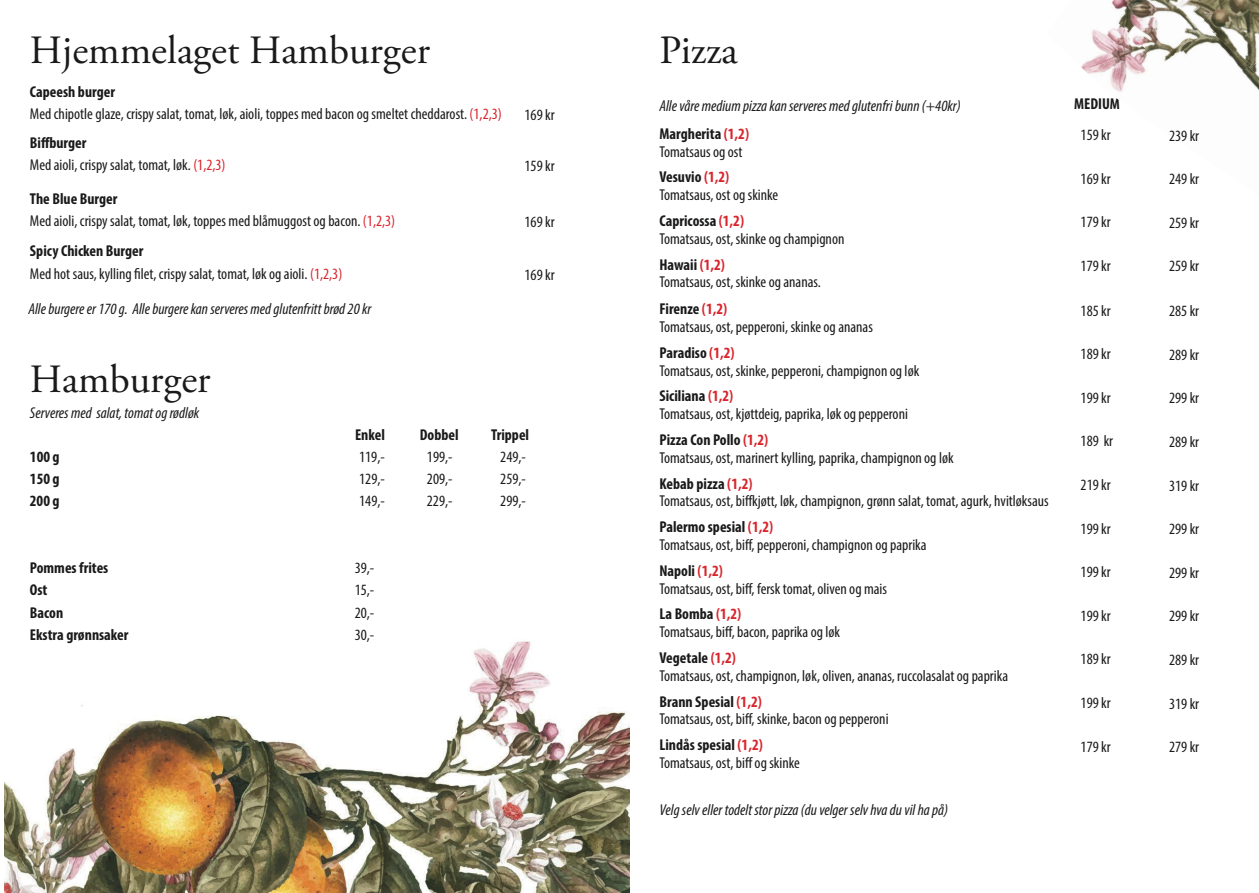
<style>
.page{position:relative;width:1259px;height:893px;background:#fff}
.page>*{position:absolute;margin:0;border:0;box-sizing:border-box;transform-origin:0 0}
.t1{font:40.05px "Adobe Garamond Pro";color:#1a1a1a}
.t2{font:condensed 15.75px/17.9px "Myriad Pro";color:#1a1a1a}
.t3{font:italic condensed 15.75px "Myriad Pro";color:#1a1a1a}
.t4{font:700 condensed 15.75px "Myriad Pro";color:#1a1a1a}
.s1{font-weight:700}
.s2{color:#d8242b}
.s3{font-weight:700;color:#d8242b}
</style>
<div class="page">
<img style="left:4px;top:643px;width:625px;height:250px">
<img style="left:1081px;top:0;width:45px;height:92px">
<img style="left:1116px;top:0;width:87px;height:66px">
<img style="left:1203px;top:0;width:56px;height:60px">
<img style="left:1126px;top:24px;width:124px;height:54px">
<img style="left:1250px;top:60px;width:7px;height:8px">
<img style="left:1180px;top:68px;width:79px;height:22px">
<h1 class="t1" style="left:30px;top:26px;width:401px">Hjemmelaget Hamburger</h1>
<p class="t2" style="left:30px;top:80px;width:473px;line-height:22.2px"><span class="s1">Capeesh burger<br></span>Med chipotle glaze, crispy salat, tomat, løk, aioli, toppes med bacon og smeltet cheddarost. <span class="s2">(1,2,3)</span></p>
<p class="t2" style="left:30px;top:131px;width:197px;line-height:22.2px"><span class="s1">Biffburger<br></span>Med aioli, crispy salat, tomat, løk. <span class="s2">(1,2,3)</span></p>
<p class="t2" style="left:30px;top:187px;width:367px;line-height:22.2px"><span class="s1">The Blue Burger<br></span>Med aioli, crispy salat, tomat, løk, toppes med blåmuggost og bacon. <span class="s2">(1,2,3)</span></p>
<p class="t2" style="left:30px;top:240px;width:314px;line-height:22.2px"><span class="s1">Spicy Chicken Burger<br></span>Med hot saus, kylling filet, crispy salat, tomat, løk og aioli. <span class="s2">(1,2,3)</span></p>
<p class="t3" style="left:28px;top:299px;width:344px">Alle burgere er 170 g. Alle burgere kan serveres med glutenfritt brød 20 kr</p>
<h1 class="t1" style="left:30px;top:355px;width:182px">Hamburger</h1>
<p class="t3" style="left:30px;top:403px;width:171px">Serveres med salat, tomat og rødløk</p>
<p class="t2" style="left:524px;top:106px;width:32px">169 kr</p>
<p class="t2" style="left:524px;top:157px;width:32px">159 kr</p>
<p class="t2" style="left:524px;top:213px;width:32px">169 kr</p>
<p class="t2" style="left:524px;top:265px;width:32px">169 kr</p>
<p class="t4" style="left:355px;top:425px;width:31px">Enkel</p>
<p class="t4" style="left:420px;top:425px;width:40px">Dobbel</p>
<p class="t4" style="left:491px;top:425px;width:40px">Trippel</p>
<p class="t4" style="left:30px;top:447px;width:31px">100 g</p>
<p class="t2" style="left:359px;top:448px;width:27px">119,-</p>
<p class="t2" style="left:427px;top:448px;width:27px">199,-</p>
<p class="t2" style="left:500px;top:448px;width:27px">249,-</p>
<p class="t4" style="left:30px;top:469px;width:31px">150 g</p>
<p class="t2" style="left:359px;top:470px;width:27px">129,-</p>
<p class="t2" style="left:427px;top:470px;width:27px">209,-</p>
<p class="t2" style="left:500px;top:470px;width:27px">259,-</p>
<p class="t4" style="left:30px;top:491px;width:31px">200 g</p>
<p class="t2" style="left:359px;top:492px;width:27px">149,-</p>
<p class="t2" style="left:427px;top:492px;width:27px">229,-</p>
<p class="t2" style="left:500px;top:492px;width:27px">299,-</p>
<p class="t4" style="left:30px;top:558px;width:80px">Pommes frites</p>
<p class="t2" style="left:355px;top:559px;width:21px">39,-</p>
<p class="t4" style="left:30px;top:580px;width:19px">Ost</p>
<p class="t2" style="left:355px;top:581px;width:21px">15,-</p>
<p class="t4" style="left:30px;top:602px;width:35px">Bacon</p>
<p class="t2" style="left:355px;top:603px;width:21px">20,-</p>
<p class="t4" style="left:30px;top:625px;width:100px">Ekstra grønnsaker</p>
<p class="t2" style="left:355px;top:625px;width:21px">30,-</p>
<h1 class="t1" style="left:659px;top:26px;width:80px">Pizza</h1>
<p class="t3" style="left:659px;top:96px;width:303px">Alle våre medium pizza kan serveres med glutenfri bunn (+40kr)</p>
<p class="t2" style="left:659px;top:125px;width:91px"><span class="s1">Margherita</span> <span class="s3">(1,2)<br></span>Tomatsaus og ost</p>
<p class="t2" style="left:659px;top:168px;width:120px"><span class="s1">Vesuvio</span> <span class="s3">(1,2)<br></span>Tomatsaus, ost og skinke</p>
<p class="t2" style="left:659px;top:212px;width:186px"><span class="s1">Capricossa</span> <span class="s3">(1,2)<br></span>Tomatsaus, ost, skinke og champignon</p>
<p class="t2" style="left:659px;top:255px;width:163px"><span class="s1">Hawaii</span> <span class="s3">(1,2)<br></span>Tomatsaus, ost, skinke og ananas.</p>
<p class="t2" style="left:659px;top:300px;width:215px"><span class="s1">Firenze</span> <span class="s3">(1,2)<br></span>Tomatsaus, ost, pepperoni, skinke og ananas</p>
<p class="t2" style="left:659px;top:344px;width:261px"><span class="s1">Paradiso</span> <span class="s3">(1,2)<br></span>Tomatsaus, ost, skinke, pepperoni, champignon og løk</p>
<p class="t2" style="left:659px;top:387px;width:250px"><span class="s1">Siciliana</span> <span class="s3">(1,2)<br></span>Tomatsaus, ost, kjøttdeig, paprika, løk og pepperoni</p>
<p class="t2" style="left:659px;top:431px;width:296px"><span class="s1">Pizza Con Pollo</span> <span class="s3">(1,2)<br></span>Tomatsaus, ost, marinert kylling, paprika, champignon og løk</p>
<p class="t2" style="left:659px;top:474px;width:391px"><span class="s1">Kebab pizza</span> <span class="s3">(1,2)<br></span>Tomatsaus, ost, biffkjøtt, løk, champignon, grønn salat, tomat, agurk, hvitløksaus</p>
<p class="t2" style="left:659px;top:518px;width:269px"><span class="s1">Palermo spesial</span> <span class="s3">(1,2)<br></span>Tomatsaus, ost, biff, pepperoni, champignon og paprika</p>
<p class="t2" style="left:659px;top:561px;width:229px"><span class="s1">Napoli</span> <span class="s3">(1,2)<br></span>Tomatsaus, ost, biff, fersk tomat, oliven og mais</p>
<p class="t2" style="left:659px;top:605px;width:182px"><span class="s1">La Bomba</span> <span class="s3">(1,2)<br></span>Tomatsaus, biff, bacon, paprika og løk</p>
<p class="t2" style="left:659px;top:649px;width:350px"><span class="s1">Vegetale</span> <span class="s3">(1,2)<br></span>Tomatsaus, ost, champignon, løk, oliven, ananas, ruccolasalat og paprika</p>
<p class="t2" style="left:659px;top:692px;width:231px"><span class="s1">Brann Spesial</span> <span class="s3">(1,2)<br></span>Tomatsaus, ost, biff, skinke, bacon og pepperoni</p>
<p class="t2" style="left:659px;top:736px;width:142px"><span class="s1">Lindås spesial</span> <span class="s3">(1,2)<br></span>Tomatsaus, ost, biff og skinke</p>
<p class="t3" style="left:659px;top:800px;width:290px">Velg selv eller todelt stor pizza (du velger selv hva du vil ha på)</p>
<p class="t4" style="left:1074px;top:94px;width:47px">MEDIUM</p>
<p class="t2" style="left:1080px;top:126px;width:32px">159 kr</p>
<p class="t2" style="left:1080px;top:169px;width:32px">169 kr</p>
<p class="t2" style="left:1080px;top:213px;width:32px">179 kr</p>
<p class="t2" style="left:1080px;top:257px;width:32px">179 kr</p>
<p class="t2" style="left:1080px;top:301px;width:32px">185 kr</p>
<p class="t2" style="left:1080px;top:345px;width:32px">189 kr</p>
<p class="t2" style="left:1080px;top:388px;width:32px">199 kr</p>
<p class="t2" style="left:1080px;top:432px;width:34px">189 kr</p>
<p class="t2" style="left:1080px;top:476px;width:32px">219 kr</p>
<p class="t2" style="left:1080px;top:519px;width:32px">199 kr</p>
<p class="t2" style="left:1080px;top:563px;width:32px">199 kr</p>
<p class="t2" style="left:1080px;top:606px;width:32px">199 kr</p>
<p class="t2" style="left:1080px;top:650px;width:32px">189 kr</p>
<p class="t2" style="left:1080px;top:694px;width:32px">199 kr</p>
<p class="t2" style="left:1080px;top:737px;width:32px">179 kr</p>
<p class="t2" style="left:1169px;top:126px;width:32px">239 kr</p>
<p class="t2" style="left:1169px;top:170px;width:32px">249 kr</p>
<p class="t2" style="left:1169px;top:214px;width:32px">259 kr</p>
<p class="t2" style="left:1169px;top:257px;width:32px">259 kr</p>
<p class="t2" style="left:1169px;top:302px;width:32px">285 kr</p>
<p class="t2" style="left:1169px;top:345px;width:32px">289 kr</p>
<p class="t2" style="left:1169px;top:389px;width:32px">299 kr</p>
<p class="t2" style="left:1169px;top:433px;width:32px">289 kr</p>
<p class="t2" style="left:1169px;top:476px;width:32px">319 kr</p>
<p class="t2" style="left:1169px;top:520px;width:32px">299 kr</p>
<p class="t2" style="left:1169px;top:563px;width:32px">299 kr</p>
<p class="t2" style="left:1169px;top:607px;width:32px">299 kr</p>
<p class="t2" style="left:1169px;top:651px;width:32px">289 kr</p>
<p class="t2" style="left:1169px;top:694px;width:32px">319 kr</p>
<p class="t2" style="left:1169px;top:738px;width:32px">279 kr</p>
</div>
